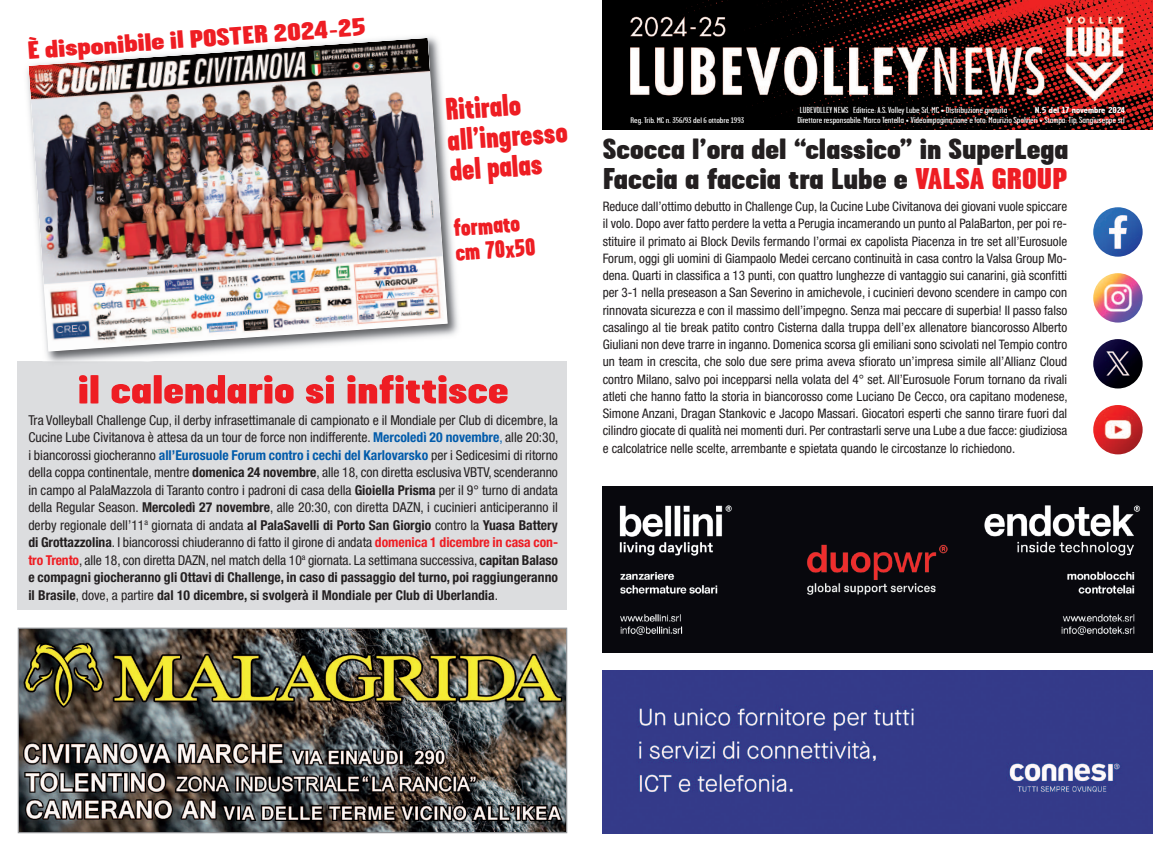
<style>
.page{position:relative;width:1170px;height:851px;background:#fff}
.page>*{position:absolute;margin:0;border:0;box-sizing:border-box;transform-origin:0 0}
.t1{font:900 40.62px "Garage Gothic";color:#ee1d23;scale:1.3 1}
.t2{font:900 31.25px/30.4px "Garage Gothic";color:#ee1d23}
.t3{font:900 30px "Garage Gothic";color:#231f20;scale:1.2 1}
.t4{font:900 29.25px "Garage Gothic";color:#231f20;scale:1.2 1}
.t5{font:900 25px "Garage Gothic";color:#ee1d23;scale:1.35 1}
.t6{font:900 25px/25px "Garage Gothic";color:#ee1d23}
.t7{font:condensed 13.62px/17.5px "Helvetica Neue";letter-spacing:-.01em;color:#231f20;text-align:justify}
.t8{font:condensed 13.12px/17.2px "Helvetica Neue";color:#231f20;text-align:justify}
.t9{font:8.75px "Garage Gothic";color:#fff;scale:1.4 1}
.t10{font:700 8.75px "Garage Gothic";color:#fff;scale:1.4 1}
.t11{font:8.12px "Garage Gothic";color:#fff;scale:1.5 1}
.s1{font-weight:700;color:#015bab}
.s2{color:#015bab}
.s3{font-weight:700}
.s4{font-weight:700;color:#ee1d23}
.s5{color:#ee1d23}
</style>
<div class="page">
<div style="left:18px;top:361px;width:549px;height:248px;background:#dcdddf"></div>
<img style="left:602px;top:0;width:550px;height:129px">
<img style="left:602px;top:670px;width:550px;height:163px">
<img style="left:20px;top:629px;width:545px;height:202px">
<div style="left:18px;top:627px;width:549px;height:206px;border:1px solid #939598"></div>
<img style="left:602px;top:486px;width:550px;height:166px">
<img style="left:1093px;top:207px;width:49px;height:49px">
<img style="left:1093px;top:273px;width:49px;height:49px">
<img style="left:1093px;top:339px;width:49px;height:49px">
<img style="left:1093px;top:405px;width:49px;height:49px">
<img style="left:27px;top:36px;width:432px;height:325px">
<img style="left:28px;top:38px;width:419px;height:313px">
<h3 class="t5" style="left:27px;top:36px;width:252px;rotate:-4deg">È disponibile il POSTER 2024-25</h3>
<h2 class="t2" style="left:444px;top:94px;width:122px;rotate:-4deg">Ritiralo all’ingresso del palas</h2>
<h3 class="t6" style="left:453px;top:215px;width:82px;rotate:-4deg">formato cm 70x50</h3>
<h1 class="t1" style="left:78px;top:365px;width:333px">il calendario si infittisce</h1>
<p class="t7" style="left:28px;top:412px;width:531px">Tra Volleyball Challenge Cup, il derby infrasettimanale di campionato e il Mondiale per Club di dicembre, la Cucine Lube Civitanova è attesa da un tour de force non indifferente. <span class="s1">Mercoledì 20 novembre</span><span class="s2">,</span> alle 20:30, i biancorossi giocheranno <span class="s1">all’Eurosuole Forum contro i cechi del Karlovarsko</span> per i Sedicesimi di ritorno della coppa continentale, mentre <span class="s3">domenica 24 novembre</span>, alle 18, con diretta esclusiva VBTV, scenderanno in campo al PalaMazzola di Taranto contro i padroni di casa della <span class="s3">Gioiella Prisma</span> per il 9° turno di andata della Regular Season. <span class="s3">Mercoledì 27 novembre</span>, alle 20:30, con diretta DAZN, i cucinieri anticiperanno il derby regionale dell’11<sup>a</sup> giornata di andata <span class="s3">al PalaSavelli di Porto San Giorgio</span> contro la <span class="s3">Yuasa Battery di Grottazzolina</span>. I biancorossi chiuderanno di fatto il girone di andata <span class="s4">domenica 1 dicembre in casa con&shy;tro Trento</span>, alle 18, con diretta DAZN, nel match della 10<sup>a</sup> giornata. La settimana successiva, <span class="s3">capitan Balaso e compagni giocheranno gli Ottavi di Challenge, in caso di passaggio del turno, poi raggiungeranno il Brasile</span>, dove, a partire <span class="s3">dal 10 dicembre, si svolgerà il Mondiale per Club di Uberlandia</span>.</p>
<p class="t9" style="left:799px;top:104px;width:149px">LUBEVOLLEYNEWS Editrice:A.S.Volley LubeSrl,MC•Distribuzionegratuita</p>
<p class="t10" style="left:1034px;top:104px;width:66px">N.5 del 17 novembre 2024</p>
<p class="t9" style="left:797px;top:115px;width:235px">Direttoreresponsabile:MarcoTentella • Videoimpaginazioneefoto:MaurizioSpalvieri • Stampa:Tip.Sangiuseppesrl</p>
<h3 class="t4" style="left:602px;top:132px;width:389px">Scocca l’ora del “classico” in SuperLega</h3>
<h3 class="t3" style="left:602px;top:161px;width:389px">Faccia a faccia tra Lube e <span class="s5">VALSA GROUP</span></h3>
<p class="t11" style="left:630px;top:115px;width:77px">Reg. Trib.MCn.356/93del6ottobre1993</p>
<p class="t8" style="left:602px;top:199px;width:466px">Reduce dall’ottimo debutto in Challenge Cup, la Cucine Lube Civitanova dei giovani vuole spiccare il volo. Dopo aver fatto perdere la vetta a Perugia incamerando un punto al PalaBarton, per poi re&shy;stituire il primato ai Block Devils fermando l’ormai ex capolista Piacenza in tre set all’Eurosuole Forum, oggi gli uomini di Giampaolo Medei cercano continuità in casa contro la Valsa Group Mo&shy;dena. Quarti in classifica a 13 punti, con quattro lunghezze di vantaggio sui canarini, già sconfitti per 3-1 nella preseason a San Severino in amichevole, i cucinieri devono scendere in campo con rinnovata sicurezza e con il massimo dell’impegno. Senza mai peccare di superbia! Il passo falso casalingo al tie break patito contro Cisterna dalla truppa dell’ex allenatore biancorosso Alberto Giuliani non deve trarre in inganno. Domenica scorsa gli emiliani sono scivolati nel Tempio contro un team in crescita, che solo due sere prima aveva sfiorato un’impresa simile all’Allianz Cloud contro Milano, salvo poi incepparsi nella volata del 4° set. All’Eurosuole Forum tornano da rivali atleti che hanno fatto la storia in biancorosso come Luciano De Cecco, ora capitano modenese, Simone Anzani, Dragan Stankovic e Jacopo Massari. Giocatori esperti che sanno tirare fuori dal cilindro giocate di qualità nei momenti duri. Per contrastarli serve una Lube a due facce: giudiziosa e calcolatrice nelle scelte, arrembante e spietata quando le circostanze lo richiedono.</p>
</div>
